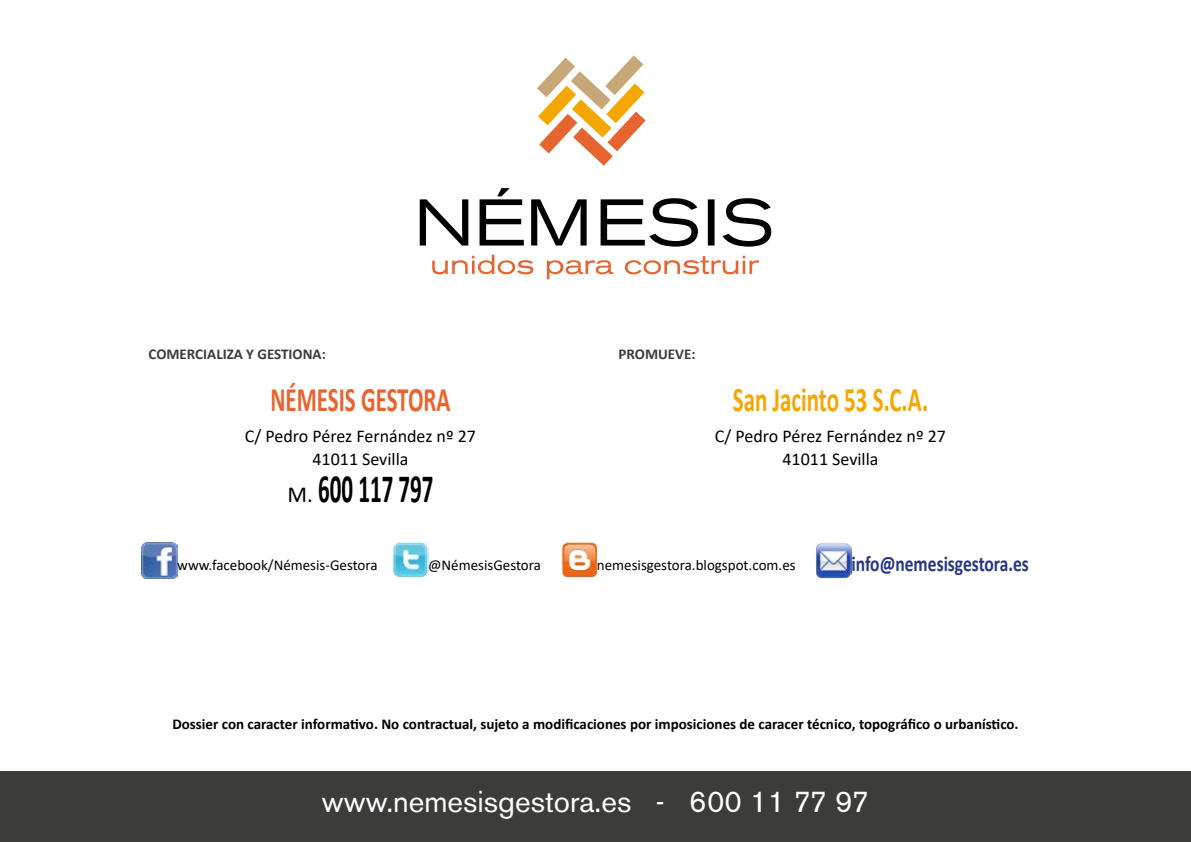
<style>
.page{position:relative;width:1191px;height:842px;background:#fff}
.page>*{position:absolute;margin:0;border:0;box-sizing:border-box;transform-origin:0 0}
.t1{font:700 40.2px "Calibri";color:#000;scale:.57 1}
.t2{font:700 34.5px "Calibri";color:#f4a700;scale:.67 1}
.t3{font:700 34.5px "Calibri";color:#e9632f;scale:.67 1}
.t4{font:30px "Akzidenz Grotesk BE";color:#fff}
.t5{font:700 21.9px "Calibri";color:#283583;scale:.8 1}
.t6{font:18px/23px "Calibri";color:#000;text-align:center}
.t7{font:700 15px "Calibri";color:#000}
.t8{font:15px "Calibri";color:#000}
.t9{font:700 15px "Calibri";color:#3c3c3b}
.s1{font-weight:400;font-size:23px}
</style>
<div class="page">
<div style="left:0;top:771px;width:1191px;height:71px;background:#3c3c3b"></div>
<img style="left:142px;top:543px;width:35px;height:35px">
<img style="left:561px;top:542px;width:36px;height:37px">
<img style="left:393px;top:543px;width:35px;height:35px">
<img style="left:816px;top:543px;width:35px;height:35px">
<svg style="left:537px;top:55px;width:108px;height:111px"></svg>
<svg style="left:420px;top:188px;width:351px;height:59px"></svg>
<svg style="left:432px;top:255px;width:326px;height:24px"></svg>
<p class="t9" style="left:149px;top:343px;width:179px">COMERCIALIZA Y GESTIONA:</p>
<p class="t9" style="left:618px;top:343px;width:78px">PROMUEVE:</p>
<h2 class="t3" style="left:270px;top:375px;width:270px">NÉMESIS GESTORA</h2>
<p class="t6" style="left:245px;top:424px;width:232px">C/ Pedro Pérez Fernández nº 27<br>41011 Sevilla</p>
<h1 class="t1" style="left:287px;top:460px;width:258px"><span class="s1">M.</span> 600 117 797</h1>
<h2 class="t2" style="left:733px;top:375px;width:293px">San Jacinto 53 S.C.A.</h2>
<p class="t6" style="left:715px;top:424px;width:232px">C/ Pedro Pérez Fernández nº 27<br>41011 Sevilla</p>
<p class="t8" style="left:177px;top:554px;width:202px">www.facebook/Némesis-Gestora</p>
<p class="t8" style="left:428px;top:554px;width:114px">@NémesisGestora</p>
<p class="t8" style="left:597px;top:554px;width:200px">nemesisgestora.blogspot.com.es</p>
<h3 class="t5" style="left:851px;top:549px;width:223px">info@nemesisgestora.es</h3>
<p class="t7" style="left:172px;top:713px;width:847px">Dossier con caracter informativo. No contractual, sujeto a modificaciones por imposiciones de caracer técnico, topográfico o urbanístico.</p>
<h3 class="t4" style="left:322px;top:784px;width:548px">www.nemesisgestora.es - 600 11 77 97</h3>
</div>
